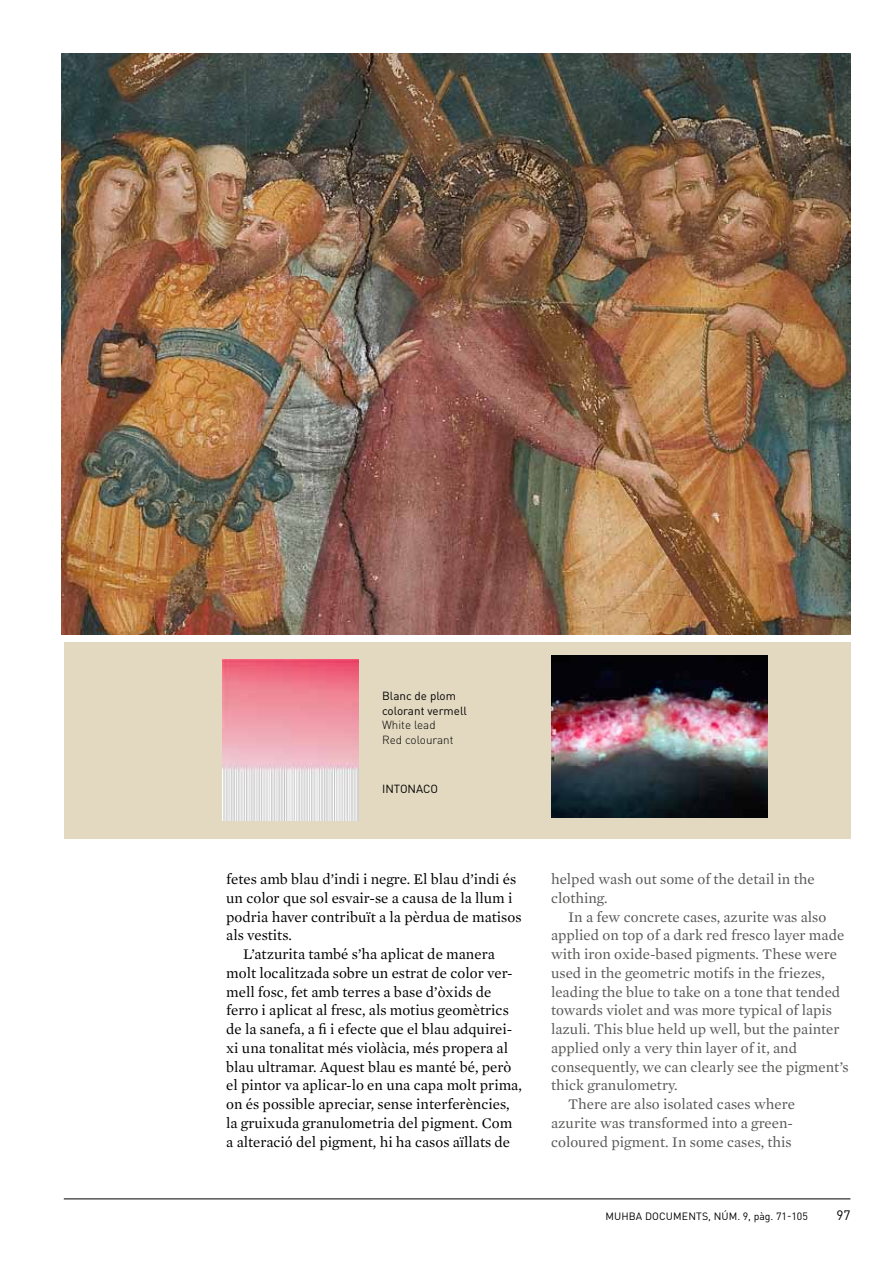
<style>
.page{position:relative;width:893px;height:1263px;background:#fff}
.page>*{position:absolute;margin:0;border:0;box-sizing:border-box;transform-origin:0 0}
.t1{font:15px "Mercury Text G1 Roman";color:#000}
.t2{font:15px/18.8px "Mercury Text G1 Roman";color:#575756}
.t3{font:13.5px "DIN Pro";color:#000}
.t4{font:11.7px/15px "DIN Pro";color:#000}
.t5{font:300 11.7px/15px "DIN Pro";color:#000}
.t6{font:10.5px "DIN Pro";letter-spacing:.01em;color:#000}
</style>
<div class="page">
<hr style="left:64px;top:1198px;width:786px;height:1px;background:#000">
<div style="left:64px;top:642px;width:786px;height:197px;background:#e3d9c1"></div>
<img style="left:62px;top:53px;width:788px;height:581px">
<img style="left:551px;top:656px;width:216px;height:162px">
<img style="left:223px;top:659px;width:135px;height:161px">
<p class="t4" style="left:382px;top:687px;width:86px">Blanc de plom colorant vermell</p>
<p class="t5" style="left:382px;top:717px;width:73px">White lead<br>Red colourant</p>
<p class="t4" style="left:382px;top:780px;width:58px">INTONACO</p>
<p class="t1" style="left:226px;top:870px;width:291px">fetes amb blau d’indi i negre. El blau d’indi és</p>
<p class="t1" style="left:226px;top:889px;width:288px">un color que sol esvair-se a causa de la llum i</p>
<p class="t1" style="left:226px;top:908px;width:297px">podria haver contribuït a la pèrdua de matisos</p>
<p class="t1" style="left:226px;top:926px;width:67px">als vestits.</p>
<p class="t1" style="left:243px;top:945px;width:253px">L’atzurita també s’ha aplicat de manera</p>
<p class="t1" style="left:226px;top:964px;width:288px">molt localitzada sobre un estrat de color ver-</p>
<p class="t1" style="left:226px;top:983px;width:267px">mell fosc, fet amb terres a base d’òxids de</p>
<p class="t1" style="left:226px;top:1001px;width:284px">ferro i aplicat al fresc, als motius geomètrics</p>
<p class="t1" style="left:226px;top:1020px;width:288px">de la sanefa, a fi i efecte que el blau adquirei-</p>
<p class="t1" style="left:226px;top:1039px;width:283px">xi una tonalitat més violàcia, més propera al</p>
<p class="t1" style="left:226px;top:1058px;width:287px">blau ultramar. Aquest blau es manté bé, però</p>
<p class="t1" style="left:226px;top:1076px;width:297px">el pintor va aplicar-lo en una capa molt prima,</p>
<p class="t1" style="left:226px;top:1095px;width:285px">on és possible apreciar, sense interferències,</p>
<p class="t1" style="left:226px;top:1114px;width:288px">la gruixuda granulometria del pigment. Com</p>
<p class="t1" style="left:226px;top:1133px;width:285px">a alteració del pigment, hi ha casos aïllats de</p>
<p class="t2" style="left:551px;top:870px;width:265px">helped wash out some of the detail in the clothing.</p>
<p class="t2" style="left:568px;top:907px;width:260px">In a few concrete cases, azurite was also</p>
<p class="t2" style="left:551px;top:926px;width:295px">applied on top of a dark red fresco layer made</p>
<p class="t2" style="left:551px;top:945px;width:287px">with iron oxide-based pigments. These were</p>
<p class="t2" style="left:551px;top:963px;width:275px">used in the geometric motifs in the friezes,</p>
<p class="t2" style="left:551px;top:982px;width:291px">leading the blue to take on a tone that tended</p>
<p class="t2" style="left:551px;top:1001px;width:282px">towards violet and was more typical of lapis</p>
<p class="t2" style="left:551px;top:1020px;width:290px">lazuli. This blue held up well, but the painter</p>
<p class="t2" style="left:551px;top:1038px;width:248px">applied only a very thin layer of it, and</p>
<p class="t2" style="left:551px;top:1057px;width:299px">consequently, we can clearly see the pigment’s</p>
<p class="t2" style="left:551px;top:1076px;width:128px">thick granulometry.</p>
<p class="t2" style="left:568px;top:1095px;width:228px">There are also isolated cases where</p>
<p class="t2" style="left:551px;top:1113px;width:243px">azurite was transformed into a green-</p>
<p class="t2" style="left:551px;top:1132px;width:242px">coloured pigment. In some cases, this</p>
<p class="t6" style="left:605px;top:1209px;width:55px">MUHBA Documents</p>
<p class="t6" style="left:708px;top:1209px;width:101px">, núm. 9, pàg. 71-105</p>
<p class="t3" style="left:836px;top:1206px;width:16px">97</p>
</div>
